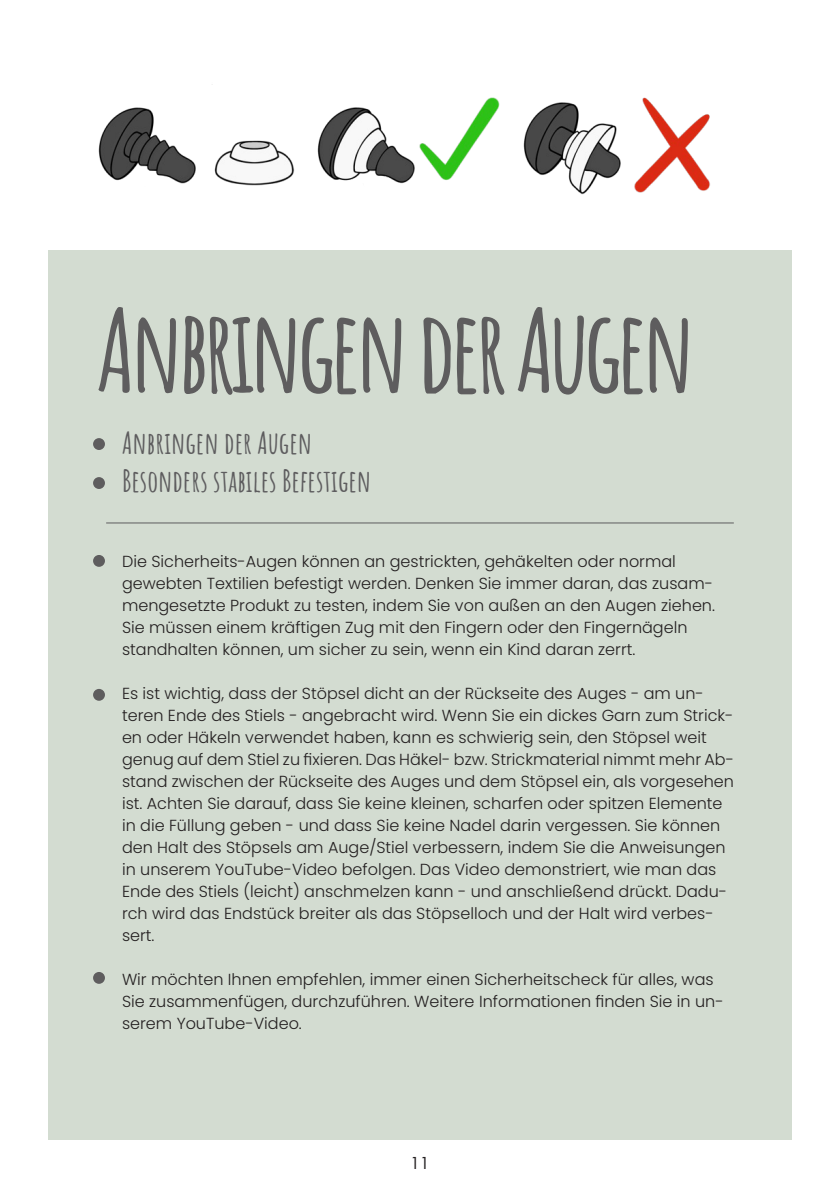
<style>
.page{position:relative;width:840px;height:1191px;background:#fff}
.page>*{position:absolute;margin:0;border:0;box-sizing:border-box;transform-origin:0 0}
.t1{font:700 114px "Amatic SC";letter-spacing:-.06em;color:#5e5d5e}
.t2{font:700 30px "Amatic SC";color:#5d5c5e}
.t3{font:300 16px/22px "Poppins";color:#231f20}
.t4{font:16px "Futura Std";color:#231f20}
</style>
<div class="page">
<div style="left:48px;top:250px;width:743px;height:890px;background:#d3dcd1"></div>
<hr style="left:106px;top:522px;width:627px;height:1px;background:#5d5c5e">
<img style="left:98px;top:84px;width:182px;height:102px">
<img style="left:549px;top:97px;width:161px;height:98px">
<img style="left:280px;top:97px;width:269px;height:87px">
<div style="left:93px;top:972px;width:12px;height:11px;background:#5e5d5e;border-radius:50%"></div>
<div style="left:93px;top:689px;width:12px;height:12px;background:#5e5d5e;border-radius:50%"></div>
<div style="left:93px;top:555px;width:12px;height:12px;background:#5e5d5e;border-radius:50%"></div>
<div style="left:93px;top:477px;width:12px;height:12px;background:#5e5d5e;border-radius:50%"></div>
<div style="left:93px;top:438px;width:12px;height:12px;background:#5e5d5e;border-radius:50%"></div>
<p class="t1" style="left:96px;top:263px;width:600px">Anbringen der Augen</p>
<p class="t2" style="left:122px;top:420px;width:192px">Anbringen der Augen</p>
<p class="t2" style="left:122px;top:458px;width:251px">Besonders stabiles Befestigen</p>
<p class="t3" style="left:122px;top:550px;width:594px">Die Sicherheits-Augen können an gestrickten, gehäkelten oder normal gewebten Textilien befestigt werden. Denken Sie immer daran, das zusam&shy;mengesetzte Produkt zu testen, indem Sie von außen an den Augen ziehen.<br>Sie müssen einem kräftigen Zug mit den Fingern oder den Fingernägeln standhalten können, um sicher zu sein, wenn ein Kind daran zerrt.</p>
<p class="t3" style="left:122px;top:682px;width:613px">Es ist wichtig, dass der Stöpsel dicht an der Rückseite des Auges - am un&shy;teren Ende des Stiels - angebracht wird. Wenn Sie ein dickes Garn zum Strick&shy;en oder Häkeln verwendet haben, kann es schwierig sein, den Stöpsel weit genug auf dem Stiel zu fixieren. Das Häkel- bzw. Strickmaterial nimmt mehr Ab&shy;stand zwischen der Rückseite des Auges und dem Stöpsel ein, als vorgesehen ist. Achten Sie darauf, dass Sie keine kleinen, scharfen oder spitzen Elemente in die Füllung geben - und dass Sie keine Nadel darin vergessen. Sie können den Halt des Stöpsels am Auge/Stiel verbessern, indem Sie die Anweisungen in unserem YouTube-Video befolgen. Das Video demonstriert, wie man das Ende des Stiels (leicht) anschmelzen kann - und anschließend drückt. Dadu&shy;rch wird das Endstück breiter als das Stöpselloch und der Halt wird verbes&shy;sert.</p>
<p class="t3" style="left:122px;top:968px;width:603px">Wir möchten Ihnen empfehlen, immer einen Sicherheitscheck für alles, was<br>Sie zusammenfügen, durchzuführen. Weitere Informationen finden Sie in un&shy;serem YouTube-Video.</p>
<p class="t4" style="left:410px;top:1153px;width:21px">11</p>
</div>
